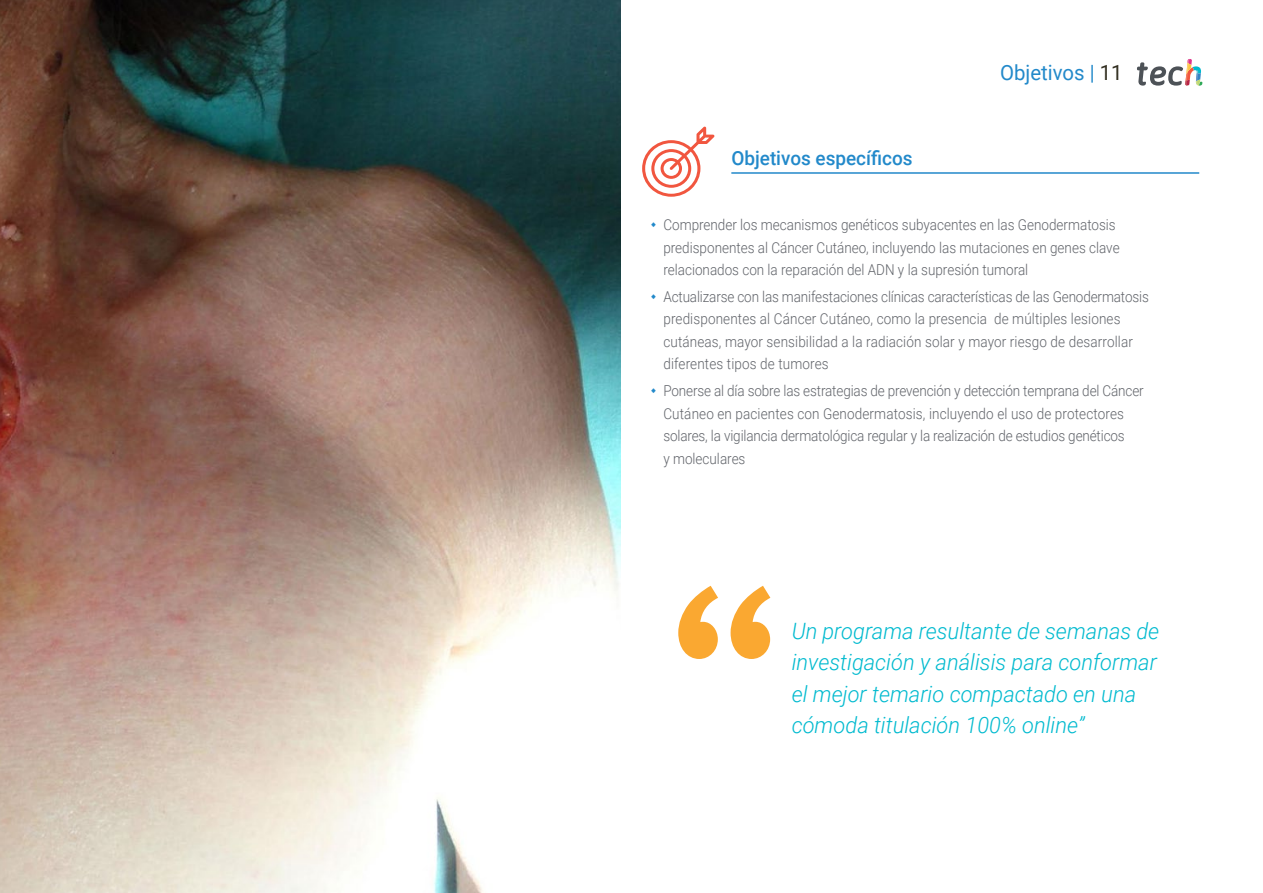
<style>
.page{position:relative;width:1263px;height:893px;background:#fff}
.page>*{position:absolute;margin:0;border:0;box-sizing:border-box;transform-origin:0 0}
.t1{font:italic 300 22.5px/31.5px "Roboto";color:#00bacf}
.t2{font:21px "Roboto";color:#2289ca}
.t3{font:500 19.5px "Roboto";color:#2289ca}
.t4{font:300 15px/22.5px "Roboto";color:#61646a;scale:.9 1}
.s1{color:#312e20}
</style>
<div class="page">
<svg style="left:642px;top:127px;width:72px;height:70px"></svg>
<hr style="left:731px;top:173px;width:468px;height:1px;background:#2289ca">
<svg style="left:1137px;top:59px;width:65px;height:27px"></svg>
<img style="left:0;top:0;width:621px;height:893px">
<svg style="left:678px;top:586px;width:92px;height:73px"></svg>
<h3 class="t3" style="left:731px;top:144px;width:183px">Objetivos específicos</h3>
<h2 class="t2" style="left:1000px;top:57px;width:124px">Objetivos | <span class="s1">11</span></h2>
<p class="t4" style="left:663px;top:213px;width:508px">Comprender los mecanismos genéticos subyacentes en las Genodermatosis predisponentes al Cáncer Cutáneo, incluyendo las mutaciones en genes clave relacionados con la reparación del ADN y la supresión tumoral</p>
<p class="t4" style="left:663px;top:285px;width:541px">Actualizarse con las manifestaciones clínicas características de las Genodermatosis predisponentes al Cáncer Cutáneo, como la presencia de múltiples lesiones cutáneas, mayor sensibilidad a la radiación solar y mayor riesgo de desarrollar diferentes tipos de tumores</p>
<p class="t4" style="left:663px;top:379px;width:535px">Ponerse al día sobre las estrategias de prevención y detección temprana del Cáncer Cutáneo en pacientes con Genodermatosis, incluyendo el uso de protectores solares, la vigilancia dermatológica regular y la realización de estudios genéticos<br>y moleculares</p>
<h1 class="t1" style="left:792px;top:614px;width:369px">Un programa resultante de semanas de investigación y análisis para conformar el mejor temario compactado en una cómoda titulación 100% online”</h1>
</div>
